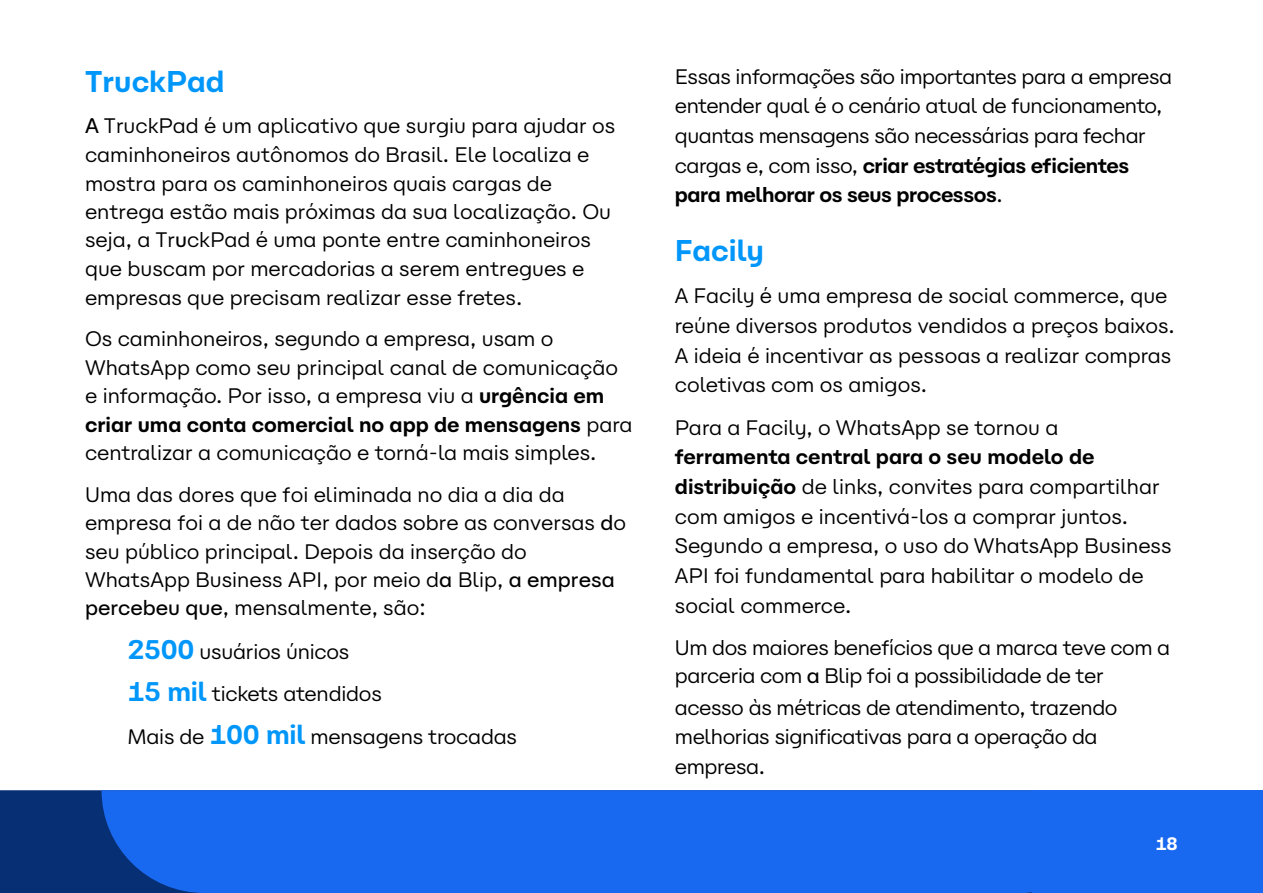
<style>
.page{position:relative;width:1263px;height:893px;background:#fff}
.page>*{position:absolute;margin:0;border:0;box-sizing:border-box;transform-origin:0 0}
.t1{font:700 30px "Carbona";color:#0096fa}
.t2{font:21px/28.5px "Carbona";color:#000}
.t3{font:21px/29.7px "Carbona";letter-spacing:-.02em;color:#000}
.t4{font:700 18px "Carbona";color:#fff}
.s1{font-weight:500}
.s2{font-weight:700}
.s3{font-weight:700;font-size:27px;color:#0096fa}
</style>
<div class="page">
<div style="left:0;top:790px;width:102px;height:103px;background:#072f73"></div>
<div style="left:102px;top:790px;width:930px;height:103px;background:#1968f0"></div>
<div style="left:1032px;top:790px;width:231px;height:103px;background:#1968f0"></div>
<h1 class="t1" style="left:85px;top:56px;width:141px">TruckPad</h1>
<p class="t2" style="left:85px;top:109px;width:532px"><span class="s1">A</span> TruckPad é um aplicativo que surgiu para ajudar os caminhoneiros autônomos do Brasil. Ele localiza e mostra para os caminhoneiros quais cargas de entrega estão mais próximas da sua localização. Ou seja, a Tr<span class="s1">u</span>ckPad é uma ponte entre caminhoneiros que buscam por mercadorias a serem entregues e empresas que precisam realizar esse fretes.</p>
<p class="t2" style="left:85px;top:322px;width:549px">Os caminhoneiros, segundo a empresa, usam o WhatsApp como seu principal canal de comunicação e informação. Por isso, a empresa viu a <span class="s2">urgência em criar uma conta comercial no app de mensagens</span> para centralizar a comunicação e torná-la mais simples.</p>
<p class="t2" style="left:85px;top:477px;width:543px">Uma das dores que foi eliminada no dia a dia da empresa foi a de não ter dados sobre as conversas <span class="s1">d</span>o seu público principal. Depois da inserção do WhatsApp Business API, por meio d<span class="s1">a</span> Blip, <span class="s1">a empresa percebeu que</span>, mensalmente, são:</p>
<p class="t2" style="left:128px;top:627px;width:391px;line-height:42.8px"><span class="s3">2500</span> usuários únicos<br><span class="s3">15 mil</span> tickets atendidos<br>Mais de <span class="s3">100 mil</span> mensagens trocadas</p>
<p class="t3" style="left:675px;top:59px;width:499px">Essas informações são importantes para a empresa entender qual é o cenário atual de funcionamento, quantas mensagens são necessárias para fechar cargas e, com isso, <span class="s2">criar estratégias eficientes para melhorar os seus processos</span>.</p>
<h1 class="t1" style="left:675px;top:225px;width:91px">Facily</h1>
<p class="t2" style="left:675px;top:278px;width:501px;line-height:29.7px">A Facily é uma empresa de social commerce, que reúne diversos produtos vendidos a preços baixos.<br>A ideia é incentivar as pessoas a realizar compras coletivas com os amigos.</p>
<p class="t2" style="left:675px;top:410px;width:385px">Para a Facily, o WhatsApp se tornou a</p>
<p class="t2" style="left:675px;top:439px;width:498px;line-height:29.7px"><span class="s2">ferramenta central para o seu modelo de distribuição</span> de links, convites para compartilhar com amigos e incentivá-los a comprar juntos.<br>Segundo a empresa, o uso do WhatsApp Business API foi fundamental para habilitar o modelo de social commerce.</p>
<p class="t3" style="left:675px;top:631px;width:497px;line-height:28.2px">Um dos maiores benefícios que a marca teve com a parceria com <span class="s1">a</span> Blip foi a possibilidade de ter</p>
<p class="t3" style="left:675px;top:690px;width:444px">acesso às métricas de atendimento, trazendo melhorias significativas para a operação da empresa.</p>
<p class="t4" style="left:1155px;top:828px;width:24px">18</p>
</div>
